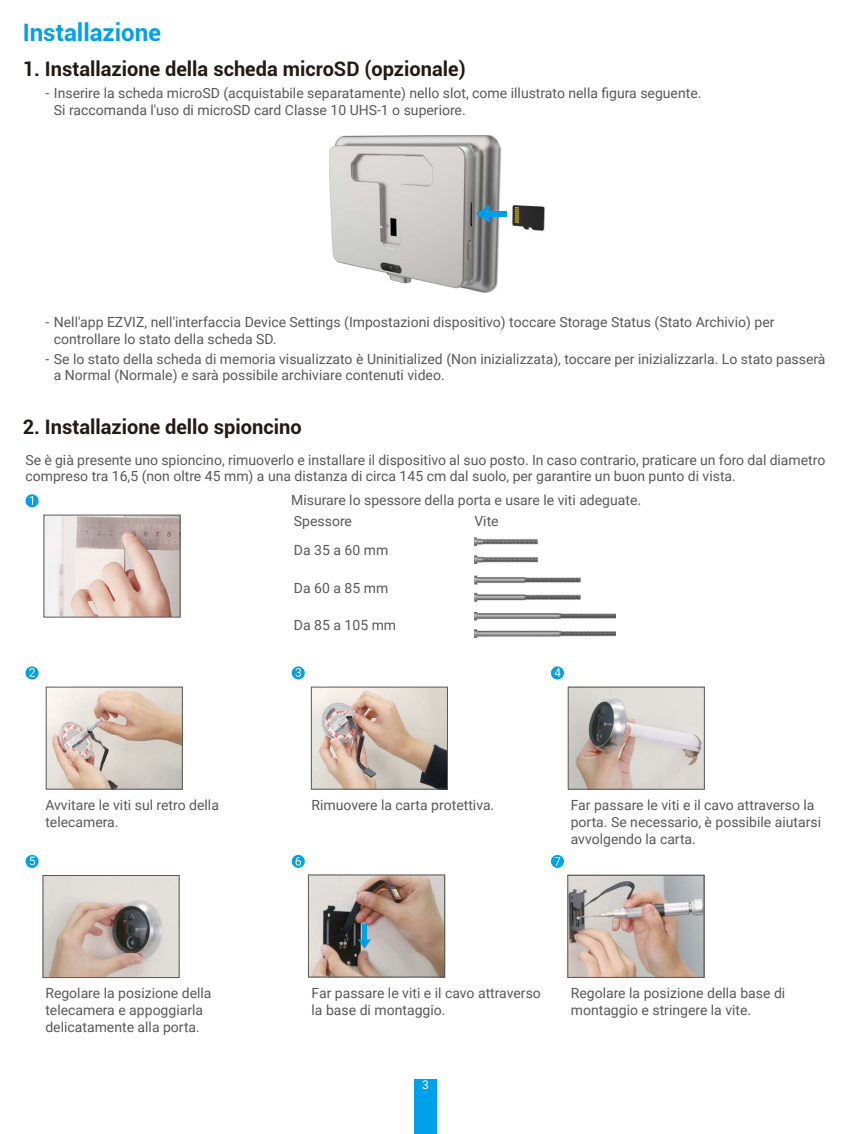
<style>
.page{position:relative;width:851px;height:1134px;background:#fff}
.page>*{position:absolute;margin:0;border:0;box-sizing:border-box;transform-origin:0 0}
.t1{font:700 24px "Roboto";color:#00a1e9}
.t2{font:700 20px "Roboto";color:#231916}
.t3{font:14px/16.8px "Roboto";color:#595857}
.t4{font:12px "Roboto";color:#fff}
</style>
<div class="page">
<div style="left:414px;top:1080px;width:23px;height:54px;background:#00a1e9"></div>
<img style="left:329px;top:136px;width:215px;height:157px">
<div style="left:489px;top:211px;width:17px;height:5px;background:#009ee8"></div>
<svg style="left:475px;top:205px;width:14px;height:18px"></svg>
<svg style="left:514px;top:207px;width:5px;height:16px"></svg>
<img style="left:46px;top:517px;width:132px;height:98px">
<svg style="left:26px;top:494px;width:13px;height:13px"></svg>
<svg style="left:30px;top:496px;width:3px;height:9px"></svg>
<img style="left:474px;top:537px;width:65px;height:27px">
<img style="left:474px;top:575px;width:107px;height:26px">
<img style="left:474px;top:613px;width:142px;height:24px">
<img style="left:48px;top:689px;width:132px;height:98px">
<div style="left:46px;top:687px;width:136px;height:102px;border:1px solid #595757"></div>
<svg style="left:26px;top:666px;width:13px;height:13px"></svg>
<svg style="left:29px;top:668px;width:6px;height:9px"></svg>
<svg style="left:292px;top:666px;width:13px;height:13px"></svg>
<svg style="left:295px;top:668px;width:6px;height:9px"></svg>
<img style="left:313px;top:689px;width:132px;height:98px">
<div style="left:311px;top:687px;width:136px;height:102px;border:1px solid #595757"></div>
<svg style="left:551px;top:666px;width:13px;height:13px"></svg>
<svg style="left:554px;top:668px;width:6px;height:9px"></svg>
<img style="left:570px;top:689px;width:132px;height:98px">
<div style="left:568px;top:687px;width:136px;height:102px;border:1px solid #595757"></div>
<img style="left:45px;top:877px;width:132px;height:99px">
<div style="left:43px;top:875px;width:136px;height:103px;border:1px solid #595757"></div>
<svg style="left:26px;top:855px;width:13px;height:13px"></svg>
<svg style="left:30px;top:857px;width:5px;height:8px"></svg>
<div style="left:292px;top:855px;width:13px;height:13px;background:#00a1e9;border-radius:50%"></div>
<svg style="left:295px;top:857px;width:6px;height:9px"></svg>
<img style="left:310px;top:877px;width:133px;height:98px">
<div style="left:308px;top:875px;width:137px;height:102px;border:1px solid #595757"></div>
<svg style="left:358px;top:939px;width:13px;height:9px"></svg>
<div style="left:362px;top:925px;width:5px;height:15px;background:#009ee8"></div>
<svg style="left:551px;top:855px;width:13px;height:13px"></svg>
<svg style="left:554px;top:857px;width:6px;height:9px"></svg>
<img style="left:569px;top:877px;width:133px;height:99px">
<div style="left:567px;top:875px;width:137px;height:103px;border:1px solid #595757"></div>
<h1 class="t1" style="left:23px;top:15px;width:140px">Installazione</h1>
<h2 class="t2" style="left:23px;top:55px;width:444px">1. Installazione della scheda microSD (opzionale)</h2>
<p class="t3" style="left:54px;top:85px;width:649px;text-indent:-9px">- Inserire la scheda microSD (acquistabile separatamente) nello slot, come illustrato nella figura seguente.<br>Si raccomanda l'uso di microSD card Classe 10 UHS-1 o superiore.</p>
<p class="t3" style="left:54px;top:313px;width:722px;text-indent:-9px">- Nell'app EZVIZ, nell'interfaccia Device Settings (Impostazioni dispositivo) toccare Storage Status (Stato Archivio) per controllare lo stato della scheda SD.</p>
<p class="t3" style="left:54px;top:350px;width:773px;text-indent:-9px">- Se lo stato della scheda di memoria visualizzato è Uninitialized (Non inizializzata), toccare per inizializzarla. Lo stato passerà a Normal (Normale) e sarà possibile archiviare contenuti video.</p>
<h2 class="t2" style="left:23px;top:413px;width:280px">2. Installazione dello spioncino</h2>
<p class="t3" style="left:26px;top:451px;width:801px">Se è già presente uno spioncino, rimuoverlo e installare il dispositivo al suo posto. In caso contrario, praticare un foro dal diametro compreso tra 16,5 (non oltre 45 mm) a una distanza di circa 145 cm dal suolo, per garantire un buon punto di vista.</p>
<p class="t3" style="left:291px;top:489px;width:351px;line-height:20.4px">Misurare lo spessore della porta e usare le viti adeguate.<br>Spessore</p>
<p class="t3" style="left:474px;top:512px;width:26px">Vite</p>
<p class="t3" style="left:294px;top:541px;width:96px">Da 35 a 60 mm</p>
<p class="t3" style="left:294px;top:579px;width:96px">Da 60 a 85 mm</p>
<p class="t3" style="left:294px;top:616px;width:104px">Da 85 a 105 mm</p>
<p class="t3" style="left:45px;top:796px;width:175px">Avvitare le viti sul retro della telecamera.</p>
<p class="t3" style="left:311px;top:796px;width:184px">Rimuovere la carta protettiva.</p>
<p class="t3" style="left:570px;top:796px;width:252px">Far passare le viti e il cavo attraverso la porta. Se necessario, è possibile aiutarsi avvolgendo la carta.</p>
<p class="t3" style="left:45px;top:984px;width:168px">Regolare la posizione della telecamera e appoggiarla delicatamente alla porta.</p>
<p class="t3" style="left:311px;top:984px;width:231px">Far passare le viti e il cavo attraverso la base di montaggio.</p>
<p class="t3" style="left:570px;top:984px;width:216px">Regolare la posizione della base di montaggio e stringere la vite.</p>
<p class="t4" style="left:422px;top:1076px;width:8px">3</p>
</div>
